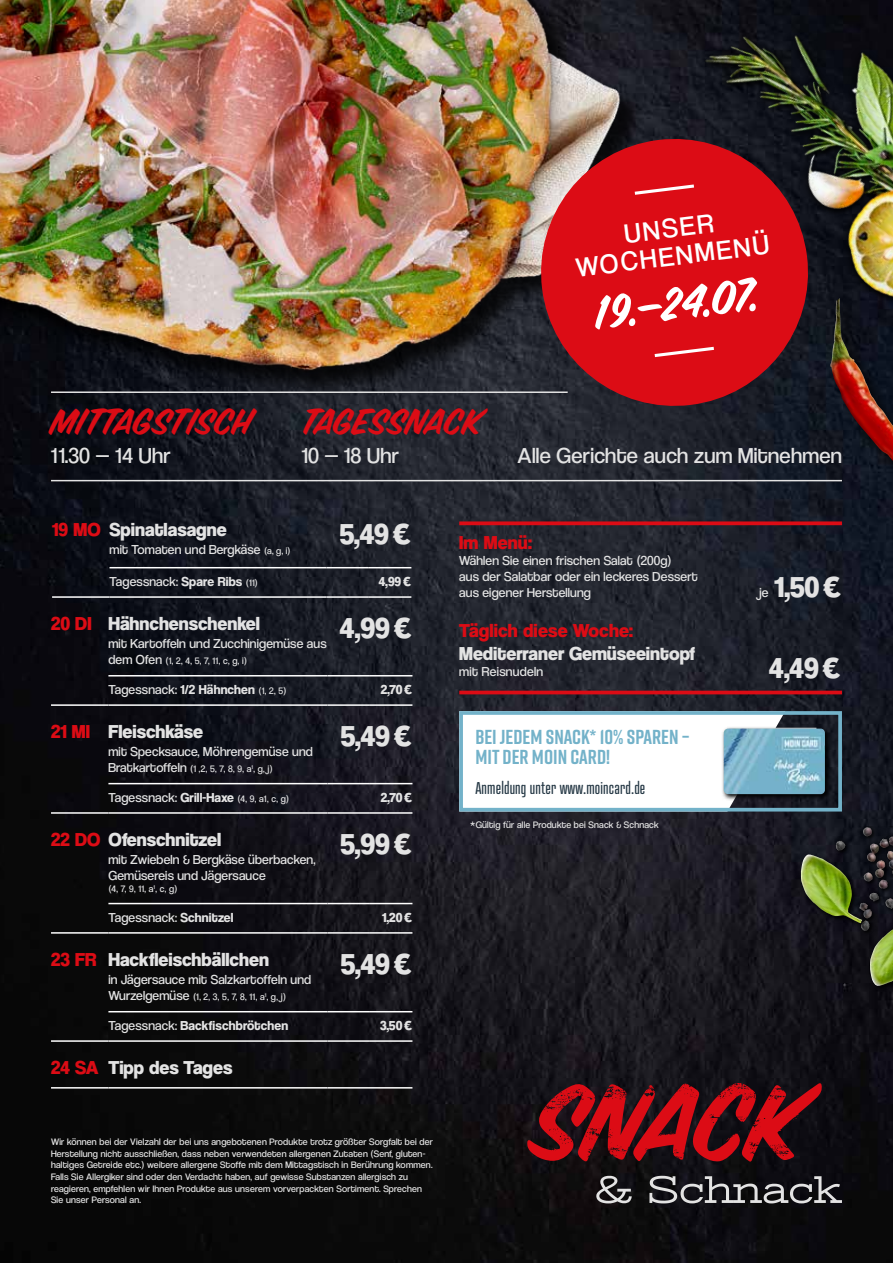
<style>
.page{position:relative;width:893px;height:1263px;background:#fff}
.page>*{position:absolute;margin:0;border:0;box-sizing:border-box;transform-origin:0 0}
.t1{font:51px "Sign Painter House Brush";color:#fff}
.t2{font:40.05px "Sign Painter House Brush";color:#dc0c15}
.t3{font:30px "Coolvetica Hv";color:#e3e3e3}
.t4{font:27.75px/27.8px "Coolvetica Bk";color:#fff;text-align:center}
.t5{font:22.5px "Coolvetica Bk";letter-spacing:.01em;color:#e3e3e3}
.t6{font:700 20.25px/20.2px "Rift";color:#73b2c9}
.t7{font:19.5px "Coolvetica Hv";color:#e3e3e3}
.t8{font:19.5px "Coolvetica Hv";letter-spacing:.01em;color:#dc0c15}
.t9{font:16.5px "Atrament";letter-spacing:.01em;color:#253845}
.t10{font:13.5px/16.2px "Coolvetica Bk";letter-spacing:.01em;color:#e3e3e3}
.t11{font:700 13.5px "Coolvetica Rg";letter-spacing:.01em;color:#e3e3e3}
.t12{font:13.5px "Coolvetica Hv";color:#e3e3e3}
.t13{font:9.75px/11.7px "Coolvetica Bk";letter-spacing:.02em;color:#e3e3e3}
.s1{color:#dc0c15}
.s2{font-size:9.75px}
.s3{font-family:"Coolvetica Rg";font-weight:700}
.s4{font-size:13.5px}
.s5{font-family:"Coolvetica Rg";font-weight:700;font-size:13.5px}
.s6{font-family:"Coolvetica Bk";font-weight:400}
</style>
<div class="page">
<img style="left:0;top:437px;width:893px;height:826px">
<img style="left:0;top:0;width:549px;height:437px">
<svg style="left:596px;top:1175px;width:246px;height:28px;background:#464649"></svg>
<svg style="left:527px;top:1083px;width:295px;height:79px;background:#6f0e15"></svg>
<hr style="left:51px;top:391px;width:517px;height:2px;background:#e3e3e3">
<hr style="left:51px;top:480px;width:791px;height:1px;background:#e3e3e3">
<div style="left:828px;top:297px;width:65px;height:218px;background:#101623"></div>
<hr style="left:108px;top:1011px;width:219px;height:1px;background:#fff">
<hr style="left:327px;top:1011px;width:43px;height:1px;background:#fff">
<hr style="left:370px;top:1011px;width:42px;height:1px;background:#fff">
<hr style="left:51px;top:1040px;width:57px;height:2px;background:#fff">
<hr style="left:108px;top:1040px;width:219px;height:2px;background:#fff">
<hr style="left:327px;top:1040px;width:43px;height:2px;background:#fff">
<hr style="left:370px;top:1040px;width:42px;height:2px;background:#fff">
<img style="left:549px;top:0;width:344px;height:464px">
<hr style="left:51px;top:1087px;width:57px;height:1px;background:#fff">
<hr style="left:108px;top:1087px;width:219px;height:1px;background:#fff">
<hr style="left:327px;top:1087px;width:85px;height:1px;background:#fff">
<svg style="left:533px;top:131px;width:283px;height:283px;background:#ab1a22"></svg>
<svg style="left:631px;top:183px;width:66px;height:14px"></svg>
<svg style="left:651px;top:345px;width:66px;height:14px"></svg>
<svg style="left:786px;top:827px;width:107px;height:172px;background:#262a20"></svg>
<img style="left:870px;top:929px;width:23px;height:57px">
<hr style="left:459px;top:691px;width:383px;height:3px;background:#dc0c15">
<svg style="left:401px;top:711px;width:384px;height:100px"></svg>
<div style="left:459px;top:711px;width:383px;height:100px;border:4px solid #73b2c9"></div>
<svg style="left:721px;top:726px;width:110px;height:74px;background:#4d5054"></svg>
<img style="left:724px;top:729px;width:101px;height:65px">
<hr style="left:109px;top:567px;width:217px;height:1px;background:#fff">
<hr style="left:326px;top:567px;width:43px;height:1px;background:#fff">
<hr style="left:369px;top:567px;width:42px;height:1px;background:#fff">
<hr style="left:52px;top:596px;width:57px;height:2px;background:#fff">
<hr style="left:109px;top:596px;width:217px;height:2px;background:#fff">
<hr style="left:326px;top:596px;width:43px;height:2px;background:#fff">
<hr style="left:369px;top:596px;width:42px;height:2px;background:#fff">
<hr style="left:108px;top:675px;width:219px;height:1px;background:#fff">
<hr style="left:327px;top:675px;width:43px;height:1px;background:#fff">
<hr style="left:370px;top:675px;width:42px;height:1px;background:#fff">
<hr style="left:51px;top:704px;width:57px;height:2px;background:#fff">
<hr style="left:108px;top:704px;width:219px;height:2px;background:#fff">
<hr style="left:327px;top:704px;width:43px;height:2px;background:#fff">
<hr style="left:370px;top:704px;width:42px;height:2px;background:#fff">
<hr style="left:108px;top:783px;width:219px;height:1px;background:#fff">
<hr style="left:327px;top:783px;width:43px;height:1px;background:#fff">
<hr style="left:370px;top:783px;width:42px;height:1px;background:#fff">
<hr style="left:51px;top:812px;width:57px;height:2px;background:#fff">
<hr style="left:108px;top:812px;width:219px;height:2px;background:#fff">
<hr style="left:327px;top:812px;width:43px;height:2px;background:#fff">
<hr style="left:370px;top:812px;width:42px;height:2px;background:#fff">
<hr style="left:108px;top:903px;width:219px;height:1px;background:#fff">
<hr style="left:327px;top:903px;width:43px;height:1px;background:#fff">
<hr style="left:370px;top:903px;width:42px;height:1px;background:#fff">
<hr style="left:51px;top:932px;width:57px;height:2px;background:#fff">
<hr style="left:108px;top:932px;width:219px;height:2px;background:#fff">
<hr style="left:327px;top:932px;width:43px;height:2px;background:#fff">
<hr style="left:370px;top:932px;width:42px;height:2px;background:#fff">
<svg style="left:459px;top:521px;width:383px;height:4px;background:#c50e17"></svg>
<h2 class="t2" style="left:51px;top:402px;width:203px">MITTAGSTISCH</h2>
<h3 class="t5" style="left:51px;top:442px;width:121px">11.30 — 14 Uhr</h3>
<h3 class="t4" style="left:571px;top:226px;width:196px;rotate:-7deg">UNSER<br>WOCHENMENÜ</h3>
<h1 class="t1" style="left:592px;top:289px;width:169px;rotate:-7deg">19.–24.07.</h1>
<h2 class="t2" style="left:302px;top:402px;width:182px">TAGESSNACK</h2>
<h3 class="t5" style="left:302px;top:442px;width:99px">10 — 18 Uhr</h3>
<h3 class="t5" style="left:517px;top:442px;width:326px">Alle Gerichte auch zum Mitnehmen</h3>
<h3 class="t7" style="left:52px;top:518px;width:176px"><span class="s1">19 MO</span> Spinatlasagne</h3>
<h3 class="t3" style="left:339px;top:517px;width:73px">5,49€</h3>
<h3 class="t10" style="left:109px;top:542px;width:183px">mit Tomaten und Bergkäse <span class="s2">(a, g, i)</span></h3>
<h3 class="t10" style="left:109px;top:573px;width:150px">Tagessnack: <span class="s3">Spare Ribs</span> <span class="s2">(11)</span></h3>
<h3 class="t12" style="left:379px;top:573px;width:34px">4,99€</h3>
<h3 class="t7" style="left:51px;top:612px;width:210px"><span class="s1">20 DI</span> Hähnchenschenkel</h3>
<h3 class="t3" style="left:340px;top:610px;width:74px">4,99€</h3>
<h3 class="t10" style="left:108px;top:635px;width:220px">mit Kartoffeln und Zucchinigemüse aus</h3>
<p class="t13" style="left:108px;top:655px;width:140px"><span class="s4">dem Ofen</span> (1, 2, 4, 5, 7, 11, c, g, i)</p>
<h3 class="t10" style="left:108px;top:681px;width:179px">Tagessnack: <span class="s3">1/2 Hähnchen</span> <span class="s2">(1, 2, 5)</span></h3>
<h3 class="t12" style="left:381px;top:681px;width:33px">2,70€</h3>
<h3 class="t7" style="left:51px;top:720px;width:154px"><span class="s1">21 MI</span> Fleischkäse</h3>
<h3 class="t3" style="left:341px;top:718px;width:73px">5,49€</h3>
<h3 class="t10" style="left:108px;top:743px;width:206px">mit Specksauce, Möhrengemüse und</h3>
<p class="t13" style="left:108px;top:763px;width:166px"><span class="s4">Bratkartoffeln</span> (1 ,2, 5, 7, 8, 9, a<sup>1</sup>, g, j)</p>
<p class="t13" style="left:108px;top:792px;width:182px"><span class="s4">Tagessnack:</span> <span class="s5">Grill-Haxe</span> (4, 9, a1, c, g)</p>
<h3 class="t12" style="left:381px;top:789px;width:33px">2,70€</h3>
<h3 class="t7" style="left:51px;top:828px;width:172px"><span class="s1">22 DO</span> Ofenschnitzel</h3>
<h3 class="t3" style="left:340px;top:826px;width:74px">5,99€</h3>
<h3 class="t10" style="left:108px;top:851px;width:209px">mit Zwiebeln &amp; Bergkäse überbacken,<br>Gemüsereis und Jägersauce</h3>
<p class="t13" style="left:108px;top:883px;width:71px">(4, 7, 9, 11, a<sup>1</sup>, c, g)</p>
<h3 class="t10" style="left:108px;top:909px;width:127px">Tagessnack: <span class="s3">Schnitzel</span></h3>
<h3 class="t12" style="left:382px;top:909px;width:32px">1,20€</h3>
<h3 class="t7" style="left:51px;top:948px;width:219px"><span class="s1">23 FR</span> Hackfleischbällchen</h3>
<h3 class="t3" style="left:341px;top:946px;width:73px">5,49€</h3>
<h3 class="t10" style="left:108px;top:971px;width:204px">in Jägersauce mit Salzkartoffeln und</h3>
<p class="t13" style="left:108px;top:991px;width:179px"><span class="s4">Wurzelgemüse</span> (1, 2, 3, 5, 7, 8, 11, a<sup>1</sup>, g, j)</p>
<h3 class="t11" style="left:108px;top:1017px;width:181px"><span class="s6">Tagessnack:</span> Backfischbrötchen</h3>
<h3 class="t12" style="left:380px;top:1017px;width:34px">3,50€</h3>
<h3 class="t7" style="left:51px;top:1056px;width:183px"><span class="s1">24 SA</span> Tipp des Tages</h3>
<p class="t13" style="left:51px;top:1136px;width:383px">Wir können bei der Vielzahl der bei uns angebotenen Produkte trotz größter Sorgfalt bei der Herstellung nicht ausschließen, dass neben verwendeten allergenen Zutaten (Senf, gluten&shy;haltiges Getreide etc.) weitere allergene Stoffe mit dem Mittagstisch in Berührung kommen.<br>Falls Sie Allergiker sind oder den Verdacht haben, auf gewisse Substanzen allergisch zu reagieren, empfehlen wir Ihnen Produkte aus unserem vorverpackten Sortiment. Sprechen Sie unser Personal an.</p>
<h3 class="t8" style="left:459px;top:531px;width:74px">Im Menü:</h3>
<h3 class="t10" style="left:459px;top:552px;width:240px">Wählen Sie einen frischen Salat (200g)<br>aus der Salatbar oder ein leckeres Dessert aus eigener Herstellung</h3>
<h3 class="t8" style="left:459px;top:619px;width:175px">Täglich diese Woche:</h3>
<h3 class="t7" style="left:459px;top:642px;width:237px">Mediterraner Gemüseeintopf</h3>
<h3 class="t10" style="left:459px;top:664px;width:86px">mit Reisnudeln</h3>
<h3 class="t6" style="left:475px;top:726px;width:215px">BEI JEDEM SNACK* 10% SPAREN –<br>MIT DER MOIN CARD!</h3>
<h3 class="t9" style="left:475px;top:778px;width:171px">Anmeldung unter www.moincard.de</h3>
<p class="t13" style="left:470px;top:819px;width:190px">*Gültig für alle Produkte bei Snack &amp; Schnack</p>
<h3 class="t3" style="left:774px;top:570px;width:69px">1,50€</h3>
<h3 class="t10" style="left:759px;top:584px;width:11px">je</h3>
<h3 class="t3" style="left:769px;top:650px;width:74px">4,49€</h3>
</div>
